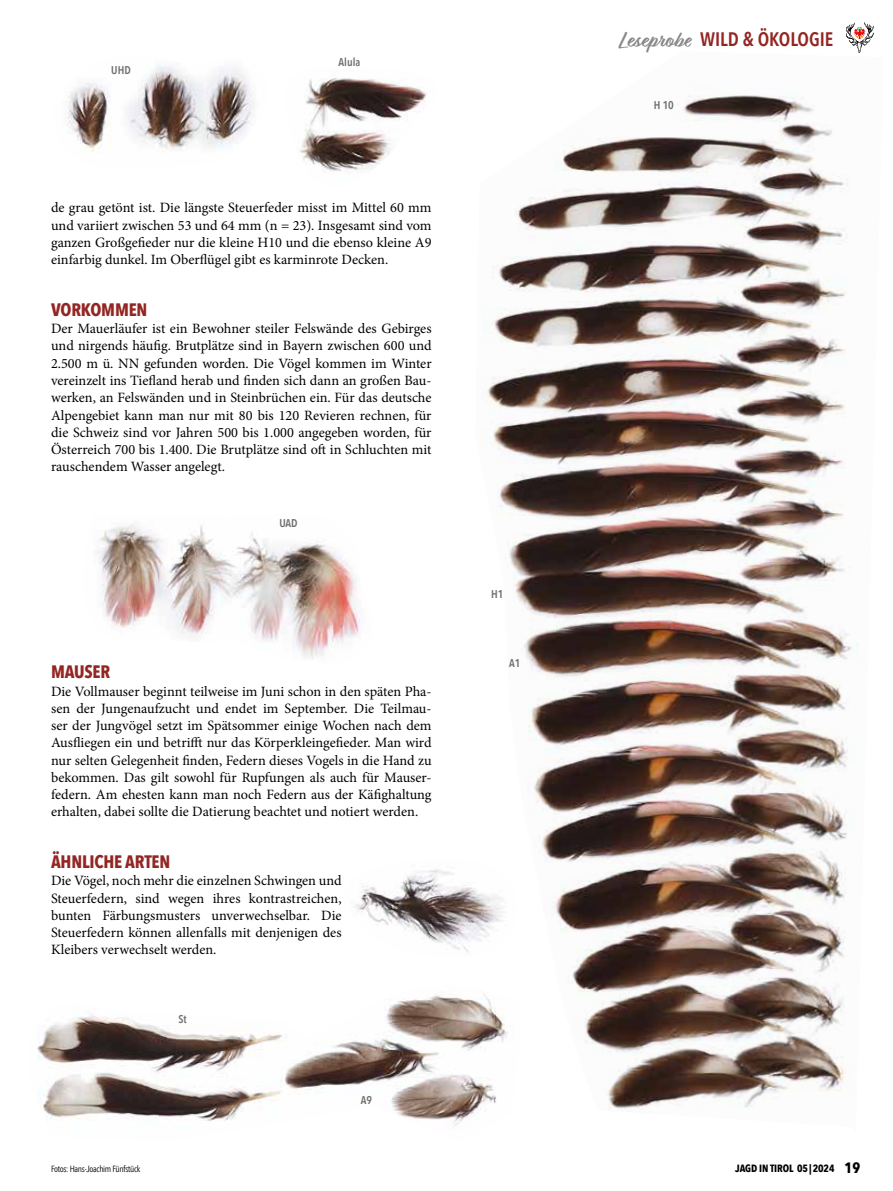
<style>
.page{position:relative;width:893px;height:1191px;background:#fff}
.page>*{position:absolute;margin:0;border:0;box-sizing:border-box;transform-origin:0 0}
.t1{font:600 19.5px "Avenir Next Condensed";color:#932623}
.t2{font:700 18px "Avenir Next Condensed";letter-spacing:-.01em;color:#932623}
.t3{font:14.25px/17.2px "Minion Pro";color:#000;text-align:justify}
.t4{font:600 11.25px "Avenir Next Condensed";color:#6f6f6e}
.t5{font:700 10.5px "Avenir Next Condensed";letter-spacing:-.01em;color:#000}
.t6{font:9px "Avenir Next Condensed";letter-spacing:-.03em;color:#000}
.s1{font-family:"Relation";font-weight:700;font-size:22.5px;color:#878786}
.s2{font-size:15px}
</style>
<div class="page">
<img style="left:483px;top:95px;width:375px;height:1014px">
<img style="left:97px;top:524px;width:265px;height:134px">
<img style="left:355px;top:859px;width:163px;height:100px">
<img style="left:68px;top:65px;width:186px;height:87px">
<img style="left:300px;top:78px;width:127px;height:94px">
<img style="left:37px;top:983px;width:485px;height:145px">
<svg style="left:846px;top:23px;width:28px;height:30px"></svg>
<p class="t4" style="left:111px;top:61px;width:21px">UHD</p>
<p class="t4" style="left:338px;top:53px;width:23px">Alula</p>
<p class="t3" style="left:51px;top:199px;width:382px">de grau getönt ist. Die längste Steuerfeder misst im Mittel 60 mm und variiert zwischen 53 und 64 mm (n = 23). Insgesamt sind vom ganzen Großgefieder nur die kleine H10 und die ebenso kleine A9 einfarbig dunkel. Im Oberflügel gibt es karminrote Decken.</p>
<p class="t2" style="left:51px;top:298px;width:98px">VORKOMMEN</p>
<p class="t3" style="left:51px;top:320px;width:382px">Der Mauerläufer ist ein Bewohner steiler Felswände des Gebirges und nirgends häufig. Brutplätze sind in Bayern zwischen 600 und 2.500 m ü. NN gefunden worden. Die Vögel kommen im Winter vereinzelt ins Tiefland herab und finden sich dann an großen Bau&shy;werken, an Felswänden und in Steinbrüchen ein. Für das deutsche Alpengebiet kann man nur mit 80 bis 120 Revieren rechnen, für die Schweiz sind vor Jahren 500 bis 1.000 angegeben worden, für Österreich 700 bis 1.400. Die Brutplätze sind oft in Schluchten mit rauschendem Wasser angelegt.</p>
<p class="t4" style="left:279px;top:513px;width:20px">UAD</p>
<p class="t2" style="left:51px;top:661px;width:61px">MAUSER</p>
<p class="t3" style="left:51px;top:682px;width:382px">Die Vollmauser beginnt teilweise im Juni schon in den späten Pha&shy;sen der Jungenaufzucht und endet im September. Die Teilmau&shy;ser der Jungvögel setzt im Spätsommer einige Wochen nach dem Ausfliegen ein und betrifft nur das Körperkleingefieder. Man wird nur selten Gelegenheit finden, Federn dieses Vogels in die Hand zu bekommen. Das gilt sowohl für Rupfungen als auch für Mauser&shy;federn. Am ehesten kann man noch Federn aus der Käfighaltung erhalten, dabei sollte die Datierung beachtet und notiert werden.</p>
<p class="t2" style="left:51px;top:850px;width:121px">ÄHNLICHE ARTEN</p>
<p class="t3" style="left:51px;top:872px;width:292px">Die Vögel, noch mehr die einzelnen Schwingen und Steuerfedern, sind wegen ihres kontrastreichen, bunten Färbungsmusters unverwechselbar. Die Steuerfedern können allenfalls mit denjenigen des Kleibers verwechselt werden.</p>
<p class="t4" style="left:179px;top:1009px;width:10px">St</p>
<p class="t4" style="left:361px;top:1090px;width:13px">A9</p>
<p class="t4" style="left:491px;top:584px;width:14px">H1</p>
<p class="t4" style="left:509px;top:653px;width:13px">A1</p>
<h1 class="t1" style="left:620px;top:22px;width:215px"><span class="s1">Leseprobe</span> WILD &amp; ÖKOLOGIE</h1>
<p class="t4" style="left:654px;top:95px;width:22px">H 10</p>
<p class="t6" style="left:51px;top:1161px;width:91px">Fotos: Hans-Joachim Fünfstück</p>
<p class="t5" style="left:735px;top:1161px;width:126px">JAGD IN TIROL 05|2024 <span class="s2">19</span></p>
</div>
